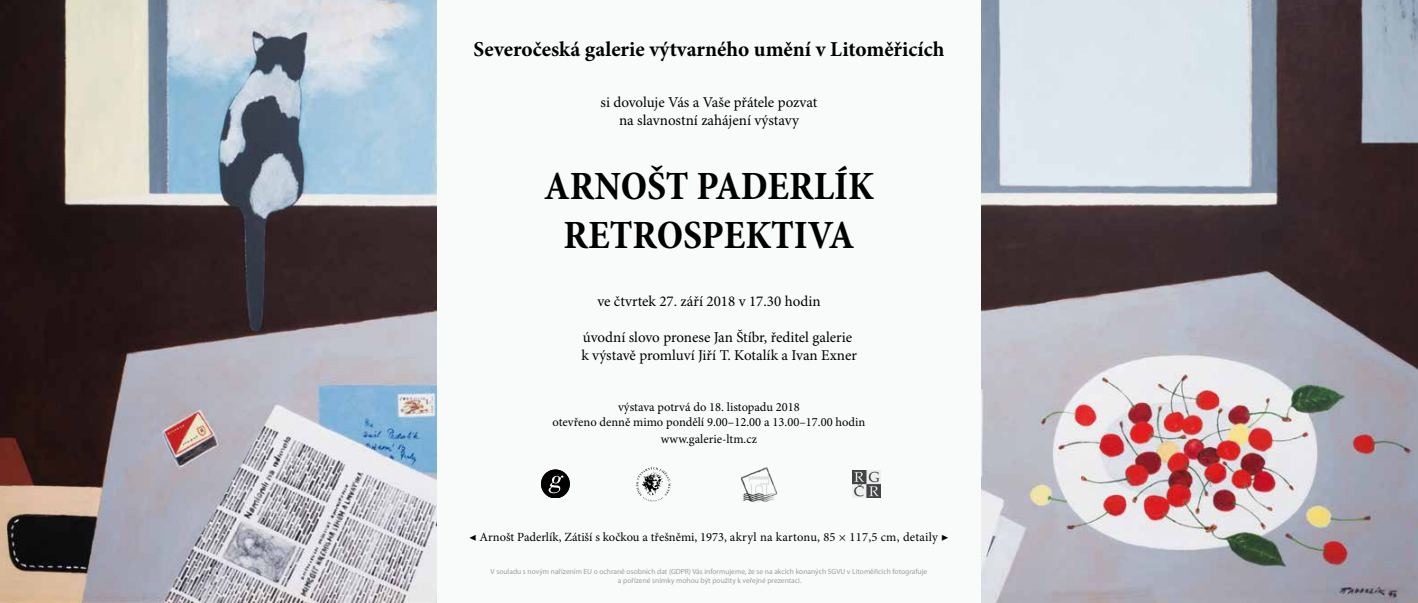
<style>
.page{position:relative;width:1418px;height:603px;background:#fff}
.page>*{position:absolute;margin:0;border:0;box-sizing:border-box;transform-origin:0 0}
.t1{font:700 condensed 40.5px/48.6px "Minion Pro";color:#000;text-align:center}
.t2{font:700 21.25px "Minion Pro";color:#000}
.t3{font:15px/18px "Minion Pro";color:#000;text-align:center}
.t4{font:12.5px/15px "Minion Pro";color:#000;text-align:center}
.t5{font:7.5px/9px "Myriad Pro";color:#9c9e9f;text-align:center}
</style>
<div class="page">
<div style="left:425px;top:0;width:572px;height:602px;background:#f9fafa"></div>
<img style="left:0;top:0;width:436px;height:602px">
<img style="left:981px;top:0;width:436px;height:602px">
<div style="left:541px;top:470px;width:28px;height:27px;background:#000;border-radius:50%"></div>
<div style="left:541px;top:469px;width:28px;height:28px;border:1px solid #000;border-radius:50%"></div>
<svg style="left:548px;top:475px;width:15px;height:18px"></svg>
<img style="left:852px;top:470px;width:28px;height:27px">
<img style="left:740px;top:467px;width:38px;height:35px">
<svg style="left:636px;top:466px;width:34px;height:35px"></svg>
<h2 class="t2" style="left:473px;top:37px;width:472px">Severočeská galerie výtvarného umění v Litoměřicích</h2>
<p class="t3" style="left:600px;top:93px;width:218px">si dovoluje Vás a Vaše přátele pozvat na slavnostní zahájení výstavy</p>
<h1 class="t1" style="left:544px;top:163px;width:331px">ARNOŠT PADERLÍK<br>RETROSPEKTIVA</h1>
<p class="t3" style="left:597px;top:292px;width:225px">ve čtvrtek 27. září 2018 v 17.30 hodin</p>
<p class="t3" style="left:581px;top:328px;width:277px;text-align:left">úvodní slovo pronese Jan Štíbr, ředitel galerie k výstavě promluví Jiří T. Kotalík a Ivan Exner</p>
<p class="t4" style="left:552px;top:400px;width:314px">výstava potrvá do 18. listopadu 2018<br>otevřeno denně mimo pondělí 9.00–12.00 a 13.00–17.00 hodin</p>
<p class="t4" style="left:661px;top:431px;width:98px">www.galerie-ltm.cz</p>
<p class="t4" style="left:469px;top:530px;width:481px">◀ Arnošt Paderlík, Zátiší s kočkou a třešněmi, 1973, akryl na kartonu, 85 × 117,5 cm, detaily ▶</p>
<p class="t5" style="left:490px;top:566px;width:438px">V souladu s novým nařízením EU o ochraně osobních dat (GDPR) Vás informujeme, že se na akcích konaných SGVU v Litoměřicích fotografuje a pořízené snímky mohou být použity k veřejné prezentaci.</p>
</div>
